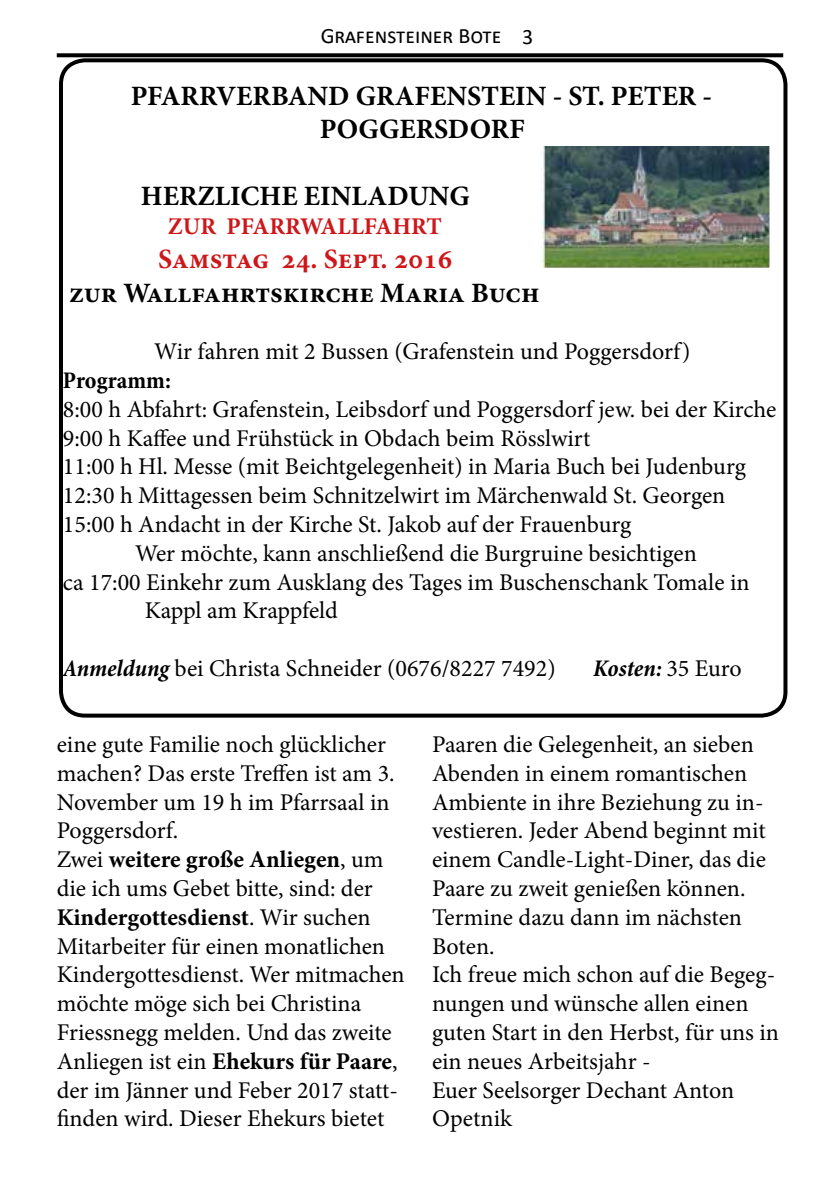
<style>
.page{position:relative;width:840px;height:1191px;background:#fff}
.page>*{position:absolute;margin:0;border:0;box-sizing:border-box;transform-origin:0 0}
.t1{font:700 28px/33.6px "Minion Pro";color:#000;text-align:center}
.t2{font:700 28px "Minion Pro";color:#cd171a}
.t3{font:24px/28.8px "Minion Pro";color:#000}
.t4{font:700 24px "Minion Pro";color:#cd171a}
.t5{font:italic 700 condensed 24px "Minion Pro";letter-spacing:-.005em;color:#000}
.t6{font:700 condensed 24px "Minion Pro";color:#000}
.t7{font:22px "Calibri";color:#000}
.s1{font-weight:700;font-style:italic;font-stretch:condensed}
.s2{font-weight:400;font-style:normal;font-stretch:normal}
.s3{font-weight:700}
</style>
<div class="page">
<svg style="left:57px;top:53px;width:725px;height:4px;background:#121212"></svg>
<div style="left:59px;top:58px;width:728px;height:659px;border:4px solid #000;border-radius:24px"></div>
<img style="left:541px;top:146px;width:228px;height:121px">
<p class="t7" style="left:320px;top:20px;width:214px">Grafensteiner Bote 3</p>
<p class="t1" style="left:131px;top:79px;width:582px">PFARRVERBAND GRAFENSTEIN - ST. PETER -<br>POGGERSDORF</p>
<p class="t1" style="left:141px;top:179px;width:330px">HERZLICHE EINLADUNG</p>
<p class="t4" style="left:168px;top:210px;width:275px">ZUR PFARRWALLFAHRT</p>
<p class="t2" style="left:158px;top:239px;width:295px">Samstag 24. Sept. 2016</p>
<p class="t1" style="left:69px;top:275px;width:472px">zur Wallfahrtskirche Maria Buch</p>
<p class="t3" style="left:154px;top:337px;width:537px">Wir fahren mit 2 Bussen (Grafenstein und Poggersdorf)</p>
<p class="t6" style="left:63px;top:364px;width:109px">Programm:</p>
<p class="t3" style="left:63px;top:395px;width:714px">8:00 h Abfahrt: Grafenstein, Leibsdorf und Poggersdorf jew. bei der Kirche</p>
<p class="t3" style="left:63px;top:423px;width:528px">9:00 h Kaffee und Frühstück in Obdach beim Rösslwirt</p>
<p class="t3" style="left:63px;top:452px;width:684px">11:00 h Hl. Messe (mit Beichtgelegenheit) in Maria Buch bei Judenburg</p>
<p class="t3" style="left:63px;top:481px;width:663px">12:30 h Mittagessen beim Schnitzelwirt im Märchenwald St. Georgen</p>
<p class="t3" style="left:63px;top:510px;width:569px">15:00 h Andacht in der Kirche St. Jakob auf der Frauenburg</p>
<p class="t3" style="left:135px;top:539px;width:563px">Wer möchte, kann anschließend die Burgruine besichtigen</p>
<p class="t3" style="left:63px;top:567px;width:687px">ca 17:00 Einkehr zum Ausklang des Tages im Buschenschank Tomale in</p>
<p class="t3" style="left:145px;top:596px;width:194px">Kappl am Krappfeld</p>
<p class="t3" style="left:63px;top:654px;width:494px"><span class="s1">Anmeldung</span> bei Christa Schneider (0676/8227 7492)</p>
<p class="t5" style="left:592px;top:651px;width:150px">Kosten: <span class="s2">35 Euro</span></p>
<p class="t3" style="left:57px;top:730px;width:349px">eine gute Familie noch glücklicher machen? Das erste Treffen ist am 3.<br>November um 19 h im Pfarrsaal in<br>Poggersdorf.<br>Zwei <span class="s3">weitere große Anliegen</span>, um die ich ums Gebet bitte, sind: der<br><span class="s3">Kindergottesdienst</span>. Wir suchen<br>Mitarbeiter für einen monatlichen<br>Kindergottesdienst. Wer mitmachen möchte möge sich bei Christina<br>Friessnegg melden. Und das zweite<br>Anliegen ist ein <span class="s3">Ehekurs für Paare</span>, der im Jänner und Feber 2017 statt&shy;finden wird. Dieser Ehekurs bietet</p>
<p class="t3" style="left:432px;top:730px;width:348px">Paaren die Gelegenheit, an sieben<br>Abenden in einem romantischen<br>Ambiente in ihre Beziehung zu in&shy;vestieren. Jeder Abend beginnt mit einem Candle-Light-Diner, das die<br>Paare zu zweit genießen können.<br>Termine dazu dann im nächsten<br>Boten.<br>Ich freue mich schon auf die Begeg&shy;nungen und wünsche allen einen guten Start in den Herbst, für uns in ein neues Arbeitsjahr -<br>Euer Seelsorger Dechant Anton<br>Opetnik</p>
</div>
